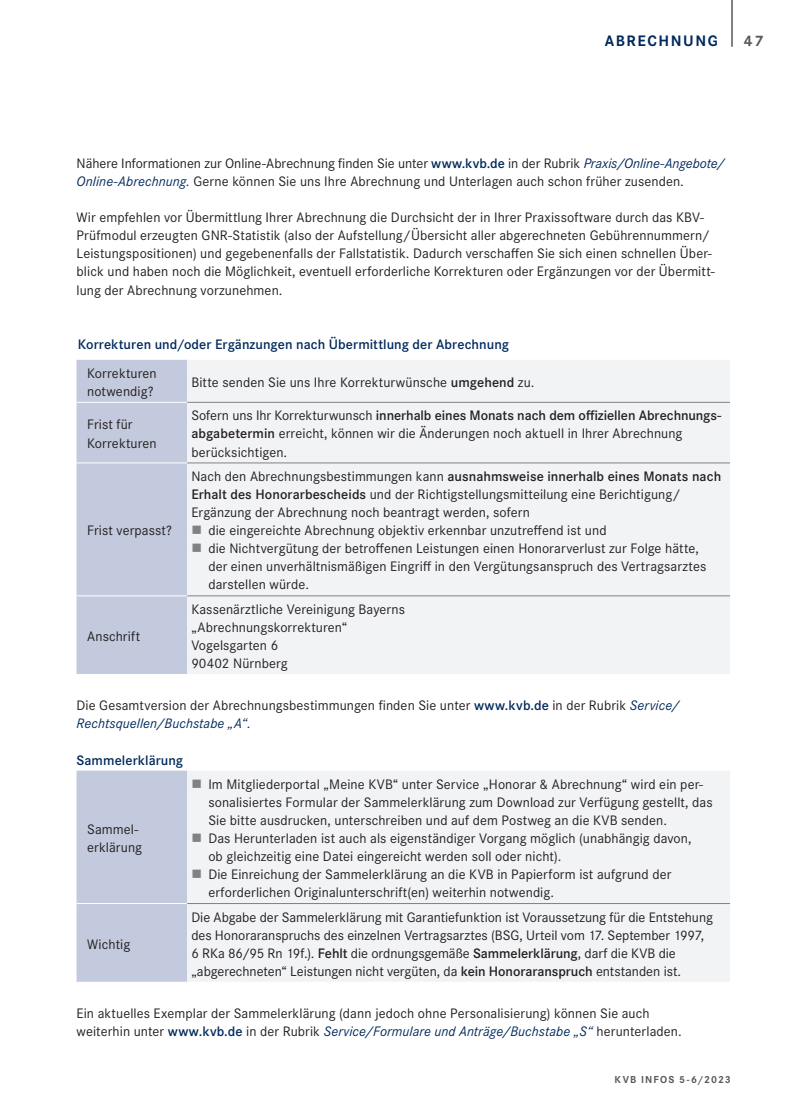
<style>
.page{position:relative;width:808px;height:1106px;background:#fff}
.page>*{position:absolute;margin:0;border:0;box-sizing:border-box;transform-origin:0 0}
.t1{font:700 15.75px "Corporate S";letter-spacing:.1em;color:#00295c}
.t2{font:700 15.75px "Corporate S";color:#57585a}
.t3{font:14.25px/18px "Corporate S";letter-spacing:.005em;color:#231f20}
.t4{font:600 14.25px "Corporate S";letter-spacing:.005em;color:#00295c}
.t5{font:600 14.25px "Corporate S";letter-spacing:.005em;color:#231f20}
.t6{font:700 10.5px "Corporate S";letter-spacing:.11em;color:#57585a}
.s1{font-weight:600;color:#00295c}
.s2{font-style:italic;color:#00295c}
.s3{font-weight:600}
.s4{font-weight:400}
</style>
<div class="page">
<hr style="left:731px;top:0;width:1px;height:47px;background:#231f20">
<div style="left:77px;top:360px;width:110px;height:314px;background:#c3cadd"></div>
<div style="left:187px;top:360px;width:543px;height:314px;background:#f2f3f4"></div>
<hr style="left:187px;top:402px;width:543px;height:1px;background:#808285">
<hr style="left:187px;top:462px;width:543px;height:1px;background:#808285">
<hr style="left:187px;top:595px;width:543px;height:1px;background:#808285">
<hr style="left:77px;top:402px;width:110px;height:1px;background:#fff">
<hr style="left:77px;top:462px;width:110px;height:1px;background:#fff">
<hr style="left:77px;top:595px;width:110px;height:1px;background:#fff">
<div style="left:77px;top:770px;width:110px;height:211px;background:#c3cadd"></div>
<div style="left:187px;top:771px;width:543px;height:210px;background:#f2f3f4"></div>
<hr style="left:187px;top:903px;width:543px;height:1px;background:#808285">
<hr style="left:77px;top:903px;width:110px;height:1px;background:#fff">
<svg style="left:193px;top:526px;width:8px;height:8px"></svg>
<svg style="left:193px;top:544px;width:8px;height:8px"></svg>
<svg style="left:193px;top:779px;width:8px;height:8px"></svg>
<svg style="left:193px;top:833px;width:8px;height:9px"></svg>
<svg style="left:193px;top:869px;width:8px;height:9px"></svg>
<p class="t1" style="left:605px;top:30px;width:115px">ABRECHNUNG</p>
<p class="t2" style="left:744px;top:30px;width:21px">47</p>
<p class="t3" style="left:77px;top:154px;width:650px">Nähere Informationen zur Online-Abrechnung finden Sie unter <span class="s1">www.kvb.de</span> in der Rubrik <span class="s2">Praxis/Online-Angebote/<br>Online-Abrechnung.</span> Gerne können Sie uns Ihre Abrechnung und Unterlagen auch schon früher zusenden.</p>
<p class="t3" style="left:77px;top:208px;width:640px">Wir empfehlen vor Übermittlung Ihrer Abrechnung die Durchsicht der in Ihrer Praxissoftware durch das KBV-Prüfmodul erzeugten GNR-Statistik (also der Aufstellung/Übersicht aller abgerechneten Gebührennummern/ Leistungspositionen) und gegebenenfalls der Fallstatistik. Dadurch verschaffen Sie sich einen schnellen Über&shy;blick und haben noch die Möglichkeit, eventuell erforderliche Korrekturen oder Ergänzungen vor der Übermitt&shy;lung der Abrechnung vorzunehmen.</p>
<p class="t4" style="left:78px;top:334px;width:433px">Korrekturen und/oder Ergänzungen nach Übermittlung der Abrechnung</p>
<p class="t3" style="left:87px;top:363px;width:71px">Korrekturen notwendig?</p>
<p class="t3" style="left:191px;top:372px;width:345px">Bitte senden Sie uns Ihre Korrekturwünsche <span class="s3">umgehend</span> zu.</p>
<p class="t3" style="left:87px;top:415px;width:71px">Frist für<br>Korrekturen</p>
<p class="t3" style="left:191px;top:406px;width:531px">Sofern uns Ihr Korrekturwunsch <span class="s3">innerhalb eines Monats nach dem offiziellen Abrechnungs&shy;abgabetermin</span> erreicht, können wir die Änderungen noch aktuell in Ihrer Abrechnung berücksichtigen.</p>
<p class="t3" style="left:87px;top:521px;width:86px">Frist verpasst?</p>
<p class="t5" style="left:191px;top:466px;width:531px"><span class="s4">Nach den Abrechnungsbestimmungen kann</span> ausnahmsweise innerhalb eines Monats nach</p>
<p class="t3" style="left:191px;top:485px;width:491px"><span class="s3">Erhalt des Honorarbescheids</span> und der Richtigstellungsmitteilung eine Berichtigung/</p>
<p class="t3" style="left:191px;top:503px;width:340px">Ergänzung der Abrechnung noch beantragt werden, sofern</p>
<p class="t3" style="left:208px;top:521px;width:400px">die eingereichte Abrechnung objektiv erkennbar unzutreffend ist und</p>
<p class="t3" style="left:208px;top:539px;width:492px">die Nichtvergütung der betroffenen Leistungen einen Honorarverlust zur Folge hätte,</p>
<p class="t3" style="left:208px;top:557px;width:499px">der einen unverhältnismäßigen Eingriff in den Vergütungsanspruch des Vertragsarztes</p>
<p class="t3" style="left:208px;top:575px;width:102px">darstellen würde.</p>
<p class="t3" style="left:191px;top:599px;width:215px">Kassenärztliche Vereinigung Bayerns „Abrechnungskorrekturen“<br>Vogelsgarten 6<br>90402 Nürnberg</p>
<p class="t3" style="left:77px;top:696px;width:605px">Die Gesamtversion der Abrechnungsbestimmungen finden Sie unter <span class="s1">www.kvb.de</span> in der Rubrik <span class="s2">Service/<br>Rechtsquellen/Buchstabe „A“.</span></p>
<p class="t4" style="left:77px;top:750px;width:108px">Sammelerklärung</p>
<p class="t3" style="left:87px;top:626px;width:54px">Anschrift</p>
<p class="t3" style="left:87px;top:819px;width:56px">Sammel&shy;erklärung</p>
<p class="t3" style="left:208px;top:774px;width:506px">Im Mitgliederportal „Meine KVB“ unter Service „Honorar &amp; Abrechnung“ wird ein per&shy;sonalisiertes Formular der Sammelerklärung zum Download zur Verfügung gestellt, das Sie bitte ausdrucken, unterschreiben und auf dem Postweg an die KVB senden.<br>Das Herunterladen ist auch als eigenständiger Vorgang möglich (unabhängig davon,<br>ob gleichzeitig eine Datei eingereicht werden soll oder nicht).<br>Die Einreichung der Sammelerklärung an die KVB in Papierform ist aufgrund der erforderlichen Originalunterschrift(en) weiterhin notwendig.</p>
<p class="t3" style="left:191px;top:907px;width:523px">Die Abgabe der Sammelerklärung mit Garantiefunktion ist Voraussetzung für die Entstehung des Honoraranspruchs des einzelnen Vertragsarztes (BSG, Urteil vom 17. September 1997, 6 RKa 86/95 Rn 19f.). <span class="s3">Fehlt</span> die ordnungsgemäße <span class="s3">Sammelerklärung</span>, darf die KVB die „abgerechneten“ Leistungen nicht vergüten, da <span class="s3">kein Honoraranspruch</span> entstanden ist.</p>
<p class="t3" style="left:77px;top:1003px;width:607px">Ein aktuelles Exemplar der Sammelerklärung (dann jedoch ohne Personalisierung) können Sie auch weiterhin unter <span class="s1">www.kvb.de</span> in der Rubrik <span class="s2">Service/Formulare und Anträge/Buchstabe „S“</span> herunterladen.</p>
<p class="t3" style="left:87px;top:934px;width:45px">Wichtig</p>
<p class="t6" style="left:615px;top:1072px;width:118px">KVB INFOS 5-6/2023</p>
</div>
